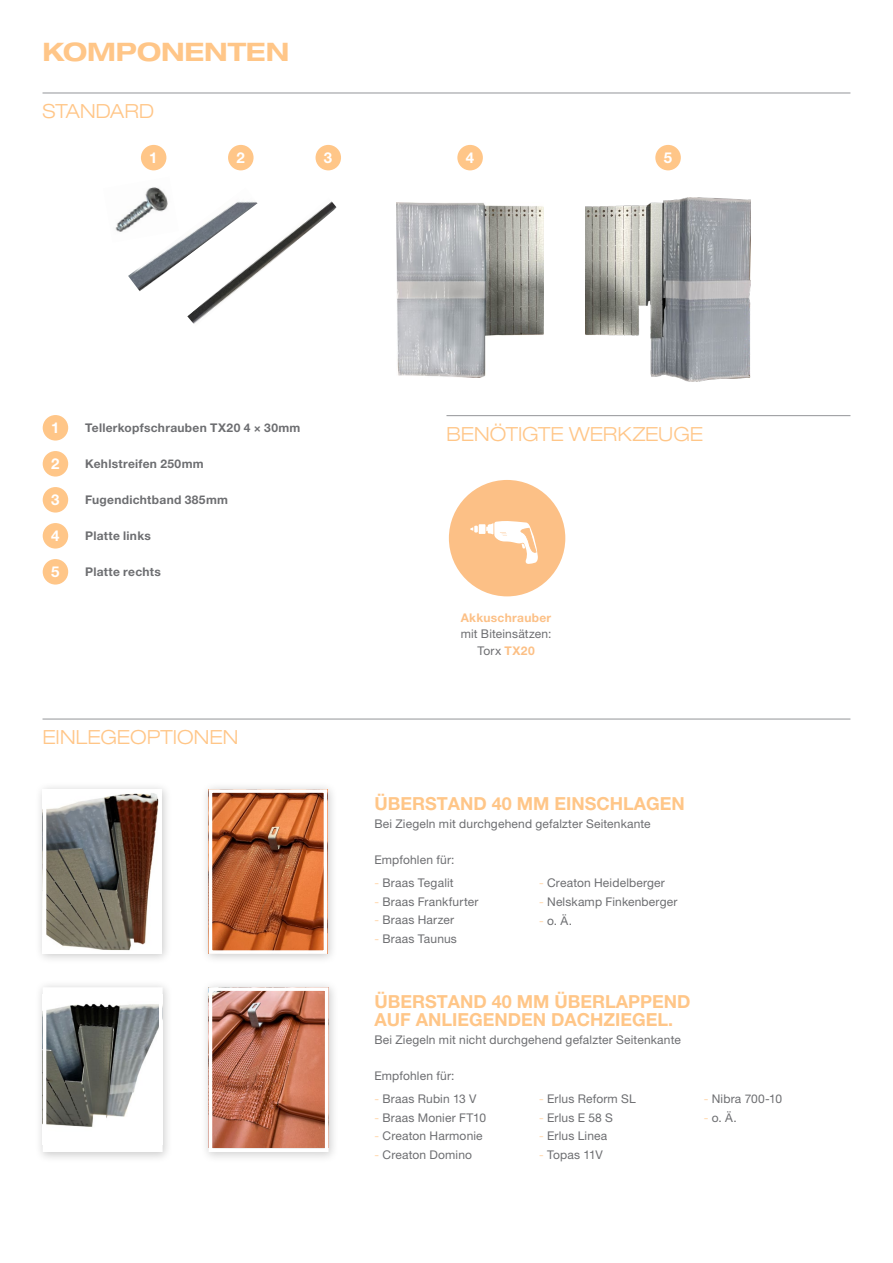
<style>
.page{position:relative;width:893px;height:1263px;background:#fff}
.page>*{position:absolute;margin:0;border:0;box-sizing:border-box;transform-origin:0 0}
.t1{font:700 expanded 25.5px "Helvetica Neue LT Pro";letter-spacing:-.005em;color:#ffc688}
.t2{font:300 expanded 19.5px "Helvetica Neue LT Pro";color:#ffc688}
.t3{font:700 18px/18px "Helvetica Neue LT Pro";color:#ffc688}
.t4{font:700 15px "Helvetica Neue LT Pro";color:#fff}
.t5{font:12px/16.5px "Helvetica Neue LT Pro";letter-spacing:.015em;color:#6d6e71;text-align:center}
.t6{font:700 12px "Helvetica Neue LT Pro";letter-spacing:.025em;color:#6d6e71}
.t7{font:700 12px "Helvetica Neue LT Pro";letter-spacing:.025em;color:#fcc086}
.t8{font:12px "Helvetica Neue LT Pro";letter-spacing:-.015em;color:#6d6e71}
.s1{font-weight:700;color:#fcc086}
.s2{color:#ffd7ac}
</style>
<div class="page">
<div style="left:43px;top:415px;width:25px;height:26px;background:#ffc688;border-radius:50%"></div>
<div style="left:43px;top:451px;width:25px;height:26px;background:#ffc688;border-radius:50%"></div>
<div style="left:43px;top:487px;width:25px;height:26px;background:#ffc688;border-radius:50%"></div>
<div style="left:43px;top:523px;width:25px;height:26px;background:#ffc688;border-radius:50%"></div>
<div style="left:43px;top:559px;width:25px;height:26px;background:#ffc688;border-radius:50%"></div>
<hr style="left:43px;top:93px;width:807px;height:1px;background:#939598">
<hr style="left:43px;top:719px;width:807px;height:1px;background:#939598">
<hr style="left:446px;top:415px;width:404px;height:1px;background:#939598">
<div style="left:141px;top:145px;width:26px;height:25px;background:#ffc688;border-radius:50%"></div>
<div style="left:228px;top:145px;width:26px;height:25px;background:#ffc688;border-radius:50%"></div>
<div style="left:315px;top:145px;width:26px;height:25px;background:#ffc688;border-radius:50%"></div>
<div style="left:457px;top:145px;width:26px;height:25px;background:#ffc688;border-radius:50%"></div>
<div style="left:655px;top:145px;width:26px;height:25px;background:#ffc688;border-radius:50%"></div>
<img style="left:115px;top:214px;width:13px;height:18px">
<img style="left:128px;top:187px;width:59px;height:104px">
<img style="left:187px;top:201px;width:150px;height:123px">
<img style="left:396px;top:202px;width:148px;height:175px">
<img style="left:586px;top:198px;width:164px;height:183px">
<div style="left:35px;top:782px;width:137px;height:183px;background:#000;opacity:.21"></div>
<img style="left:48px;top:794px;width:109px;height:155px">
<div style="left:43px;top:789px;width:119px;height:165px;border:4px solid #fff"></div>
<div style="left:35px;top:980px;width:138px;height:183px;background:#000;opacity:.21"></div>
<div style="left:45px;top:989px;width:116px;height:161px;background:#fff"></div>
<img style="left:48px;top:1003px;width:110px;height:124px">
<div style="left:43px;top:987px;width:120px;height:165px;border:4px solid #fff"></div>
<div style="left:200px;top:781px;width:138px;height:184px;background:#000;opacity:.21"></div>
<img style="left:214px;top:794px;width:108px;height:155px">
<div style="left:209px;top:789px;width:118px;height:165px;border:4px solid #fff"></div>
<div style="left:200px;top:979px;width:139px;height:184px;background:#000;opacity:.21"></div>
<img style="left:214px;top:992px;width:110px;height:155px">
<div style="left:209px;top:987px;width:120px;height:165px;border:4px solid #fff"></div>
<div style="left:449px;top:480px;width:116px;height:116px;background:#fcc086;border-radius:50%"></div>
<svg style="left:470px;top:521px;width:68px;height:43px"></svg>
<h1 class="t1" style="left:43px;top:36px;width:248px">KOMPONENTEN</h1>
<h2 class="t2" style="left:43px;top:99px;width:113px">STANDARD</h2>
<p class="t4" style="left:149px;top:148px;width:10px">1</p>
<p class="t4" style="left:236px;top:148px;width:10px">2</p>
<p class="t4" style="left:324px;top:148px;width:10px">3</p>
<p class="t4" style="left:466px;top:148px;width:10px">4</p>
<p class="t4" style="left:664px;top:148px;width:10px">5</p>
<p class="t4" style="left:51px;top:418px;width:10px">1</p>
<p class="t6" style="left:85px;top:420px;width:217px">Tellerkopfschrauben TX20 4 × 30mm</p>
<p class="t4" style="left:51px;top:454px;width:10px">2</p>
<p class="t6" style="left:85px;top:456px;width:120px">Kehlstreifen 250mm</p>
<p class="t4" style="left:51px;top:490px;width:10px">3</p>
<p class="t6" style="left:85px;top:492px;width:144px">Fugendichtband 385mm</p>
<p class="t4" style="left:51px;top:526px;width:10px">4</p>
<p class="t6" style="left:85px;top:528px;width:67px">Platte links</p>
<p class="t4" style="left:51px;top:562px;width:10px">5</p>
<p class="t6" style="left:85px;top:564px;width:77px">Platte rechts</p>
<h2 class="t2" style="left:43px;top:725px;width:197px">EINLEGEOPTIONEN</h2>
<h2 class="t2" style="left:446px;top:422px;width:258px">BENÖTIGTE WERKZEUGE</h2>
<p class="t7" style="left:461px;top:610px;width:92px">Akkuschrauber</p>
<p class="t5" style="left:461px;top:626px;width:92px">mit Biteinsätzen:<br>Torx <span class="s1">TX20</span></p>
<h3 class="t3" style="left:375px;top:794px;width:312px">ÜBERSTAND 40 MM EINSCHLAGEN</h3>
<p class="t5" style="left:375px;top:815px;width:278px">Bei Ziegeln mit durchgehend gefalzter Seitenkante</p>
<p class="t5" style="left:374px;top:851px;width:81px">Empfohlen für:</p>
<p class="t5" style="left:374px;top:874px;width:81px"><span class="s2">-</span> Braas Tegalit</p>
<p class="t5" style="left:374px;top:893px;width:105px"><span class="s2">-</span> Braas Frankfurter</p>
<p class="t5" style="left:374px;top:911px;width:81px"><span class="s2">-</span> Braas Harzer</p>
<p class="t5" style="left:374px;top:930px;width:84px"><span class="s2">-</span> Braas Taunus</p>
<p class="t5" style="left:539px;top:875px;width:127px"><span class="s2">-</span> Creaton Heidelberger</p>
<p class="t5" style="left:539px;top:893px;width:140px"><span class="s2">-</span> Nelskamp Finkenberger</p>
<p class="t5" style="left:539px;top:912px;width:35px"><span class="s2">-</span> o. Ä.</p>
<h3 class="t3" style="left:375px;top:992px;width:318px">ÜBERSTAND 40 MM ÜBERLAPPEND<br>AUF ANLIEGENDEN DACHZIEGEL.</h3>
<p class="t5" style="left:375px;top:1031px;width:308px">Bei Ziegeln mit nicht durchgehend gefalzter Seitenkante</p>
<p class="t5" style="left:375px;top:1067px;width:81px">Empfohlen für:</p>
<p class="t5" style="left:375px;top:1090px;width:104px"><span class="s2">-</span> Braas Rubin 13 V</p>
<p class="t5" style="left:375px;top:1109px;width:113px"><span class="s2">-</span> Braas Monier FT10</p>
<p class="t5" style="left:375px;top:1127px;width:110px"><span class="s2">-</span> Creaton Harmonie</p>
<p class="t5" style="left:375px;top:1146px;width:99px"><span class="s2">-</span> Creaton Domino</p>
<p class="t5" style="left:539px;top:1090px;width:98px"><span class="s2">-</span> Erlus Reform SL</p>
<p class="t5" style="left:539px;top:1109px;width:75px"><span class="s2">-</span> Erlus E 58 S</p>
<p class="t5" style="left:539px;top:1127px;width:70px"><span class="s2">-</span> Erlus Linea</p>
<p class="t8" style="left:539px;top:1147px;width:65px"><span class="s2">-</span> Topas 11V</p>
<p class="t5" style="left:704px;top:1090px;width:80px"><span class="s2">-</span> Nibra 700-10</p>
<p class="t5" style="left:704px;top:1109px;width:35px"><span class="s2">-</span> o. Ä.</p>
</div>
